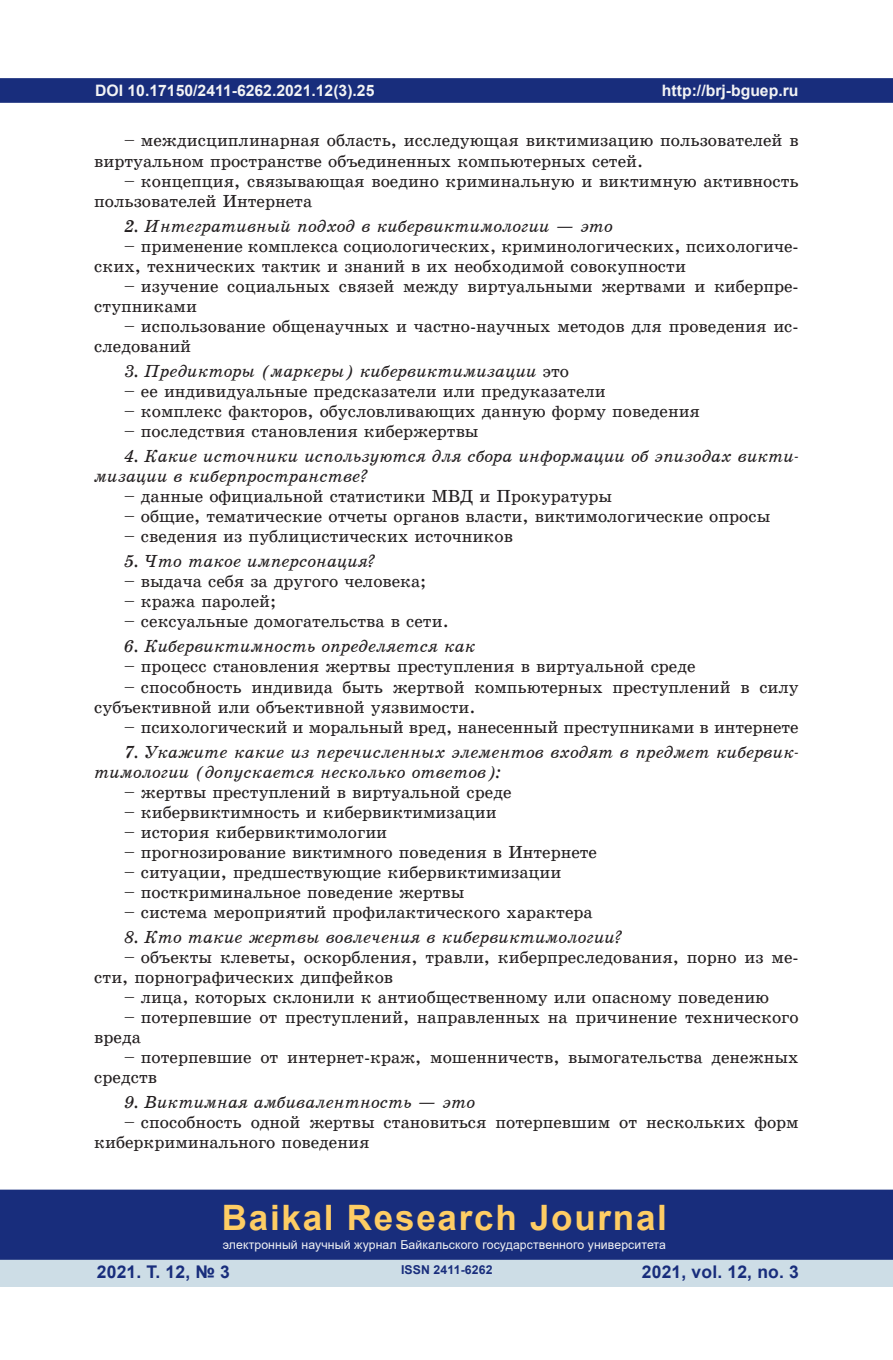
<style>
.page{position:relative;width:893px;height:1360px;background:#fff}
.page>*{position:absolute;margin:0;border:0;box-sizing:border-box;transform-origin:0 0}
.t1{font:700 35px "Arial";letter-spacing:.05em;color:#fecd64}
.t2{font:17.5px/20.1px "School Book C";color:#231f20}
.t3{font:17.5px/20.1px "School Book C Italic";color:#231f20}
.t4{font:700 17.5px "Arial";letter-spacing:.01em;color:#182d7c}
.t5{font:700 15.75px "Arial";color:#f2f3f4}
.t6{font:12.25px "Arial";letter-spacing:.01em;color:#f2f3f4}
.t7{font:700 12.25px "Arial";letter-spacing:.01em;color:#182d7c}
.s1{font-family:"School Book C"}
</style>
<div class="page">
<div style="left:0;top:78px;width:893px;height:25px;background:#182d7c;border:2px solid #182d7c"></div>
<div style="left:0;top:1258px;width:893px;height:28px;background:#cddde6"></div>
<div style="left:0;top:1189px;width:893px;height:70px;background:#182d7c;border:2px solid #182d7c"></div>
<p class="t5" style="left:95px;top:79px;width:281px">DOI 10.17150/2411-6262.2021.12(3).25</p>
<p class="t5" style="left:662px;top:79px;width:138px">http://brj-bguep.ru</p>
<p class="t2" style="left:94px;top:131px;width:706px;text-indent:30px">– междисциплинарная область, исследующая виктимизацию пользователей в виртуальном пространстве объединенных компьютерных сетей.</p>
<p class="t2" style="left:94px;top:171px;width:706px;text-indent:30px">– концепция, связывающая воедино криминальную и виктимную активность пользователей Интернета</p>
<p class="t3" style="left:124px;top:216px;width:491px">2. Интегративный подход в кибервиктимологии — это</p>
<p class="t2" style="left:94px;top:236px;width:706px;text-indent:30px">– применение комплекса социологических, криминологических, психологиче&shy;ских, технических тактик и знаний в их необходимой совокупности</p>
<p class="t2" style="left:94px;top:276px;width:706px;text-indent:30px">– изучение социальных связей между виртуальными жертвами и киберпре&shy;ступниками</p>
<p class="t2" style="left:94px;top:316px;width:706px;text-indent:30px">– использование общенаучных и частно-научных методов для проведения ис&shy;следований</p>
<p class="t3" style="left:124px;top:361px;width:447px">3. Предикторы (маркеры) кибервиктимизации <span class="s1">это</span></p>
<p class="t2" style="left:124px;top:381px;width:483px">– ее индивидуальные предсказатели или предуказатели</p>
<p class="t2" style="left:124px;top:401px;width:577px">– комплекс факторов, обусловливающих данную форму поведения</p>
<p class="t2" style="left:124px;top:421px;width:356px">– последствия становления кибержертвы</p>
<p class="t3" style="left:94px;top:446px;width:706px;text-indent:30px">4. Какие источники используются для сбора информации об эпизодах викти&shy;мизации в киберпространстве?</p>
<p class="t2" style="left:124px;top:486px;width:490px">– данные официальной статистики МВД и Прокуратуры</p>
<p class="t2" style="left:124px;top:506px;width:648px">– общие, тематические отчеты органов власти, виктимологические опросы</p>
<p class="t2" style="left:124px;top:526px;width:390px">– сведения из публицистических источников</p>
<p class="t3" style="left:124px;top:551px;width:254px">5. Что такое имперсонация?</p>
<p class="t2" style="left:124px;top:571px;width:304px">– выдача себя за другого человека;</p>
<p class="t2" style="left:124px;top:591px;width:154px">– кража паролей;</p>
<p class="t2" style="left:124px;top:611px;width:326px">– сексуальные домогательства в сети.</p>
<p class="t3" style="left:124px;top:636px;width:353px">6. Кибервиктимность определяется как</p>
<p class="t2" style="left:124px;top:656px;width:573px">– процесс становления жертвы преступления в виртуальной среде</p>
<p class="t2" style="left:94px;top:676px;width:706px;text-indent:30px">– способность индивида быть жертвой компьютерных преступлений в силу субъективной или объективной уязвимости.</p>
<p class="t2" style="left:124px;top:716px;width:676px">– психологический и моральный вред, нанесенный преступниками в интернете</p>
<p class="t3" style="left:94px;top:741px;width:706px;text-indent:30px">7. Укажите какие из перечисленных элементов входят в предмет кибервик&shy;тимологии (допускается несколько ответов):</p>
<p class="t2" style="left:124px;top:781px;width:389px">– жертвы преступлений в виртуальной среде</p>
<p class="t2" style="left:124px;top:802px;width:374px">– кибервиктимность и кибервиктимизации</p>
<p class="t2" style="left:124px;top:822px;width:265px">– история кибервиктимологии</p>
<p class="t2" style="left:124px;top:842px;width:475px">– прогнозирование виктимного поведения в Интернете</p>
<p class="t2" style="left:124px;top:862px;width:439px">– ситуации, предшествующие кибервиктимизации</p>
<p class="t2" style="left:124px;top:882px;width:342px">– посткриминальное поведение жертвы</p>
<p class="t2" style="left:124px;top:902px;width:470px">– система мероприятий профилактического характера</p>
<p class="t3" style="left:124px;top:927px;width:501px">8. Кто такие жертвы вовлечения в кибервиктимологии?</p>
<p class="t2" style="left:94px;top:947px;width:706px;text-indent:30px">– объекты клеветы, оскорбления, травли, киберпреследования, порно из ме&shy;сти, порнографических дипфейков</p>
<p class="t2" style="left:124px;top:987px;width:647px">– лица, которых склонили к антиобщественному или опасному поведению</p>
<p class="t2" style="left:94px;top:1007px;width:706px;text-indent:30px">– потерпевшие от преступлений, направленных на причинение технического вреда</p>
<p class="t2" style="left:94px;top:1047px;width:706px;text-indent:30px">– потерпевшие от интернет-краж, мошенничеств, вымогательства денежных средств</p>
<p class="t3" style="left:124px;top:1092px;width:353px">9. Виктимная амбивалентность — это</p>
<p class="t2" style="left:94px;top:1112px;width:706px;text-indent:30px">– способность одной жертвы становиться потерпевшим от нескольких форм киберкриминального поведения</p>
<h1 class="t1" style="left:222px;top:1192px;width:447px">Baikal Research Journal</h1>
<p class="t6" style="left:223px;top:1236px;width:445px">электронный научный журнал Байкальского государственного университета</p>
<p class="t4" style="left:97px;top:1259px;width:135px">2021. Т. 12, № 3</p>
<p class="t4" style="left:642px;top:1259px;width:159px">2021, vol. 12, no. 3</p>
<p class="t7" style="left:401px;top:1261px;width:93px">ISSN 2411-6262</p>
</div>
